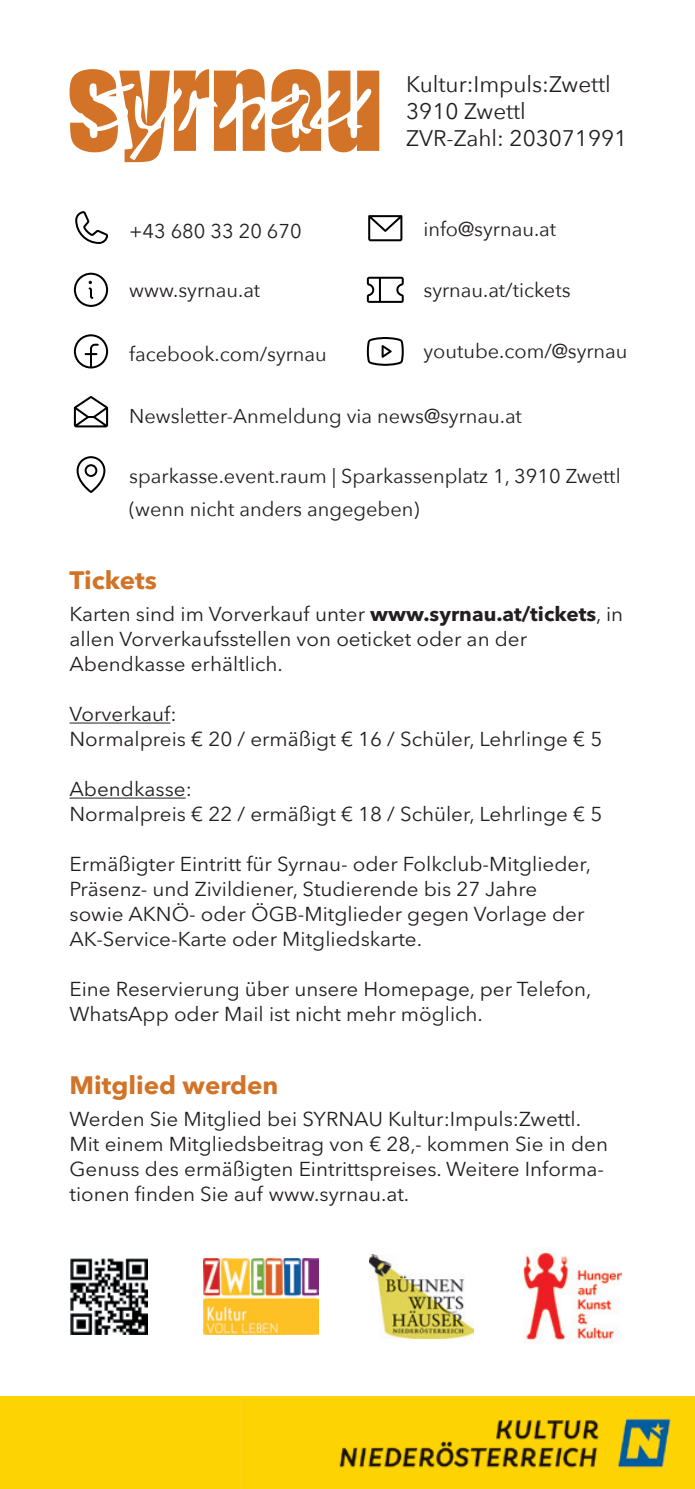
<style>
.page{position:relative;width:695px;height:1489px;background:#fff}
.page>*{position:absolute;margin:0;border:0;box-sizing:border-box;transform-origin:0 0}
.t1{font:700 25px "Avenir Next LT Pro";color:#d27327}
.t2{font:22.5px/27px "Avenir Next";color:#231f20}
.t3{font:20px/25px "Avenir Next LT Pro";color:#231f20}
.t4{font:20px "Avenir Next";color:#231f20}
.s1{font-weight:700}
</style>
<div class="page">
<img style="left:523px;top:1252px;width:98px;height:90px">
<img style="left:369px;top:1254px;width:104px;height:84px">
<img style="left:203px;top:1258px;width:115px;height:76px">
<img style="left:71px;top:1258px;width:76px;height:76px">
<div style="left:0;top:1396px;width:694px;height:92px;background:#fed304"></div>
<img style="left:240px;top:1396px;width:454px;height:92px">
<svg style="left:69px;top:69px;width:310px;height:93px"></svg>
<svg style="left:367px;top:277px;width:36px;height:26px"></svg>
<svg style="left:367px;top:337px;width:36px;height:29px"></svg>
<svg style="left:74px;top:334px;width:34px;height:34px"></svg>
<svg style="left:74px;top:396px;width:34px;height:31px"></svg>
<svg style="left:368px;top:215px;width:34px;height:26px"></svg>
<svg style="left:74px;top:273px;width:34px;height:34px"></svg>
<svg style="left:77px;top:456px;width:28px;height:37px"></svg>
<svg style="left:75px;top:211px;width:33px;height:33px"></svg>
<hr style="left:69px;top:722px;width:101px;height:1px;background:#231f20">
<hr style="left:69px;top:797px;width:117px;height:1px;background:#231f20">
<p class="t4" style="left:129px;top:214px;width:174px">+43 680 33 20 670</p>
<p class="t4" style="left:129px;top:273px;width:133px">www.syrnau.at</p>
<p class="t2" style="left:406px;top:69px;width:222px">Kultur:Impuls:Zwettl<br>3910 Zwettl<br>ZVR-Zahl: 203071991</p>
<p class="t4" style="left:423px;top:212px;width:134px">info@syrnau.at</p>
<p class="t4" style="left:423px;top:273px;width:149px">syrnau.at/tickets</p>
<p class="t4" style="left:129px;top:337px;width:199px">facebook.com/syrnau</p>
<p class="t4" style="left:423px;top:334px;width:205px">youtube.com/@syrnau</p>
<p class="t4" style="left:129px;top:399px;width:394px">Newsletter-Anmeldung via news@syrnau.at</p>
<p class="t4" style="left:129px;top:459px;width:493px">sparkasse.event.raum | Sparkassenplatz 1, 3910 Zwettl</p>
<p class="t4" style="left:129px;top:492px;width:292px">(wenn nicht anders angegeben)</p>
<p class="t1" style="left:69px;top:564px;width:89px">Tickets</p>
<p class="t3" style="left:69px;top:601px;width:555px">Karten sind im Vorverkauf unter <span class="s1">www.syrnau.at/tickets</span>, in allen Vorverkaufsstellen von oeticket oder an der<br>Abendkasse erhältlich.</p>
<p class="t3" style="left:69px;top:701px;width:534px">Vorverkauf:<br>Normalpreis € 20 / ermäßigt € 16 / Schüler, Lehrlinge € 5</p>
<p class="t3" style="left:69px;top:776px;width:534px">Abendkasse:<br>Normalpreis € 22 / ermäßigt € 18 / Schüler, Lehrlinge € 5</p>
<p class="t3" style="left:69px;top:851px;width:523px">Ermäßigter Eintritt für Syrnau- oder Folkclub-Mitglieder, Präsenz- und Zivildiener, Studierende bis 27 Jahre sowie AKNÖ- oder ÖGB-Mitglieder gegen Vorlage der AK-Service-Karte oder Mitgliedskarte.</p>
<p class="t3" style="left:69px;top:976px;width:523px">Eine Reservierung über unsere Homepage, per Telefon,<br>WhatsApp oder Mail ist nicht mehr möglich.</p>
<p class="t1" style="left:69px;top:1069px;width:210px">Mitglied werden</p>
<p class="t3" style="left:69px;top:1106px;width:540px">Werden Sie Mitglied bei SYRNAU Kultur:Impuls:Zwettl.<br>Mit einem Mitgliedsbeitrag von € 28,- kommen Sie in den Genuss des ermäßigten Eintrittspreises. Weitere Informa&shy;tionen finden Sie auf www.syrnau.at.</p>
</div>
